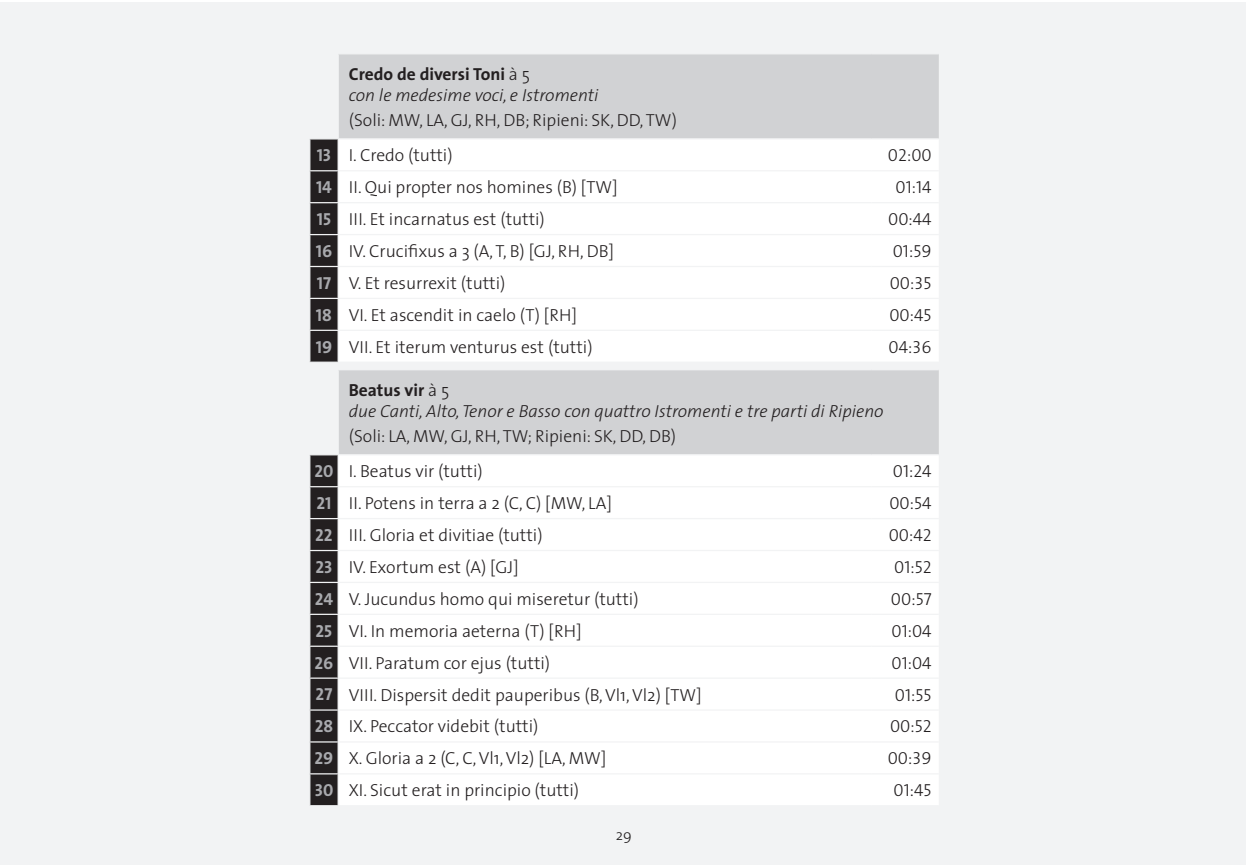
<style>
.page{position:relative;width:1248px;height:865px;background:#fff}
.page>*{position:absolute;margin:0;border:0;box-sizing:border-box;transform-origin:0 0}
.t1{font:300 17.5px/35.5px "The Sans";color:#231f20}
.t2{font:italic 300 17.5px/21.2px "The Sans";color:#231f20}
.t3{font:17.5px "The Sans Light Caps";color:#231f20}
.t4{font:300 15px "The Sans";color:#231f20}
.s1{font-weight:700;font-style:normal}
.s2{font-style:normal}
.s3{font-family:"The Sans Bold Caps";font-weight:400;color:#a8a9ad}
</style>
<div class="page">
<div style="left:0;top:2px;width:1245px;height:863px;background:#f2f3f4"></div>
<div style="left:339px;top:54px;width:599px;height:84px;background:#d1d2d4"></div>
<svg style="left:339px;top:140px;width:599px;height:665px;fill:#fff"></svg>
<hr style="left:338px;top:170px;width:533px;height:1px;background:#f2f3f4">
<hr style="left:871px;top:170px;width:67px;height:1px;background:#f2f3f4">
<hr style="left:338px;top:202px;width:533px;height:1px;background:#f2f3f4">
<hr style="left:871px;top:202px;width:67px;height:1px;background:#f2f3f4">
<hr style="left:338px;top:234px;width:533px;height:1px;background:#f2f3f4">
<hr style="left:871px;top:234px;width:67px;height:1px;background:#f2f3f4">
<hr style="left:338px;top:266px;width:533px;height:1px;background:#f2f3f4">
<hr style="left:871px;top:266px;width:67px;height:1px;background:#f2f3f4">
<hr style="left:338px;top:298px;width:533px;height:1px;background:#f2f3f4">
<hr style="left:871px;top:298px;width:67px;height:1px;background:#f2f3f4">
<hr style="left:338px;top:330px;width:533px;height:1px;background:#f2f3f4">
<hr style="left:871px;top:330px;width:67px;height:1px;background:#f2f3f4">
<hr style="left:338px;top:361px;width:533px;height:2px;background:#f2f3f4">
<hr style="left:871px;top:361px;width:67px;height:2px;background:#f2f3f4">
<hr style="left:338px;top:369px;width:533px;height:1px;background:#f2f3f4">
<hr style="left:871px;top:369px;width:67px;height:1px;background:#f2f3f4">
<hr style="left:338px;top:454px;width:533px;height:1px;background:#f2f3f4">
<hr style="left:871px;top:454px;width:67px;height:1px;background:#f2f3f4">
<hr style="left:338px;top:486px;width:533px;height:1px;background:#f2f3f4">
<hr style="left:871px;top:486px;width:67px;height:1px;background:#f2f3f4">
<hr style="left:338px;top:518px;width:533px;height:1px;background:#f2f3f4">
<hr style="left:871px;top:518px;width:67px;height:1px;background:#f2f3f4">
<hr style="left:338px;top:550px;width:533px;height:1px;background:#f2f3f4">
<hr style="left:871px;top:550px;width:67px;height:1px;background:#f2f3f4">
<hr style="left:338px;top:582px;width:533px;height:1px;background:#f2f3f4">
<hr style="left:871px;top:582px;width:67px;height:1px;background:#f2f3f4">
<hr style="left:338px;top:613px;width:533px;height:2px;background:#f2f3f4">
<hr style="left:871px;top:613px;width:67px;height:2px;background:#f2f3f4">
<hr style="left:338px;top:645px;width:533px;height:2px;background:#f2f3f4">
<hr style="left:871px;top:645px;width:67px;height:2px;background:#f2f3f4">
<hr style="left:338px;top:677px;width:533px;height:1px;background:#f2f3f4">
<hr style="left:871px;top:677px;width:67px;height:1px;background:#f2f3f4">
<hr style="left:338px;top:709px;width:533px;height:1px;background:#f2f3f4">
<hr style="left:871px;top:709px;width:67px;height:1px;background:#f2f3f4">
<hr style="left:338px;top:741px;width:533px;height:1px;background:#f2f3f4">
<hr style="left:871px;top:741px;width:67px;height:1px;background:#f2f3f4">
<hr style="left:338px;top:773px;width:533px;height:1px;background:#f2f3f4">
<hr style="left:871px;top:773px;width:67px;height:1px;background:#f2f3f4">
<svg style="left:309px;top:139px;width:29px;height:667px"></svg>
<p class="t2" style="left:349px;top:63px;width:251px"><span class="s1">Credo de diversi Toni</span> <span class="s2">à 5<br></span>con le medesime voci, e Istromenti</p>
<p class="t1" style="left:317px;top:102px;width:362px;text-indent:32px">(Soli: MW, LA, GJ, RH, DB; Ripieni: SK, DD, TW)<br><span class="s3">13</span> I. Credo (tutti)</p>
<p class="t3" style="left:887px;top:141px;width:45px">02:00</p>
<p class="t1" style="left:316px;top:169px;width:303px"><span class="s3">14</span> II. Qui propter nos homines (B) [TW]</p>
<p class="t3" style="left:895px;top:173px;width:38px">01:14</p>
<p class="t1" style="left:317px;top:201px;width:229px"><span class="s3">15</span> III. Et incarnatus est (tutti)</p>
<p class="t3" style="left:888px;top:205px;width:45px">00:44</p>
<p class="t1" style="left:316px;top:233px;width:300px"><span class="s3">16</span> IV. Crucifixus a 3 (A, T, B) [GJ, RH, DB]</p>
<p class="t3" style="left:892px;top:236px;width:40px">01:59</p>
<p class="t1" style="left:317px;top:265px;width:190px"><span class="s3">17</span> V. Et resurrexit (tutti)</p>
<p class="t3" style="left:889px;top:268px;width:43px">00:35</p>
<p class="t1" style="left:316px;top:296px;width:263px"><span class="s3">18</span> VI. Et ascendit in caelo (T) [RH]</p>
<p class="t3" style="left:889px;top:300px;width:44px">00:45</p>
<p class="t1" style="left:316px;top:328px;width:278px"><span class="s3">19</span> VII. Et iterum venturus est (tutti)</p>
<p class="t3" style="left:888px;top:332px;width:45px">04:36</p>
<p class="t2" style="left:349px;top:378px;width:536px"><span class="s1">Beatus vir</span> <span class="s2">à 5<br></span>due Canti, Alto, Tenor e Basso con quattro Istromenti e tre parti di Ripieno</p>
<p class="t1" style="left:314px;top:417px;width:363px;text-indent:34px">(Soli: LA, MW, GJ, RH, TW; Ripieni: SK, DD, DB)<br><span class="s3">20</span> I. Beatus vir (tutti)</p>
<p class="t3" style="left:892px;top:457px;width:40px">01:24</p>
<p class="t1" style="left:316px;top:485px;width:297px"><span class="s3">21</span> II. Potens in terra a 2 (C, C) [MW, LA]</p>
<p class="t3" style="left:889px;top:488px;width:44px">00:54</p>
<p class="t1" style="left:315px;top:516px;width:229px"><span class="s3">22</span> III. Gloria et divitiae (tutti)</p>
<p class="t3" style="left:888px;top:520px;width:44px">00:42</p>
<p class="t1" style="left:315px;top:548px;width:205px"><span class="s3">23</span> IV. Exortum est (A) [GJ]</p>
<p class="t3" style="left:894px;top:552px;width:39px">01:52</p>
<p class="t1" style="left:315px;top:580px;width:325px"><span class="s3">24</span> V. Jucundus homo qui miseretur (tutti)</p>
<p class="t3" style="left:890px;top:584px;width:42px">00:57</p>
<p class="t1" style="left:315px;top:612px;width:268px"><span class="s3">25</span> VI. In memoria aeterna (T) [RH]</p>
<p class="t3" style="left:891px;top:616px;width:42px">01:04</p>
<p class="t1" style="left:314px;top:644px;width:237px"><span class="s3">26</span> VII. Paratum cor ejus (tutti)</p>
<p class="t3" style="left:891px;top:648px;width:42px">01:04</p>
<p class="t1" style="left:315px;top:676px;width:387px"><span class="s3">27</span> VIII. Dispersit dedit pauperibus (B, Vl1, Vl2) [TW]</p>
<p class="t3" style="left:894px;top:680px;width:38px">01:55</p>
<p class="t1" style="left:315px;top:708px;width:225px"><span class="s3">28</span> IX. Peccator videbit (tutti)</p>
<p class="t3" style="left:890px;top:712px;width:43px">00:52</p>
<p class="t1" style="left:314px;top:740px;width:293px"><span class="s3">29</span> X. Gloria a 2 (C, C, Vl1, Vl2) [LA, MW]</p>
<p class="t3" style="left:887px;top:744px;width:46px">00:39</p>
<p class="t1" style="left:314px;top:772px;width:266px"><span class="s3">30</span> XI. Sicut erat in principio (tutti)</p>
<p class="t3" style="left:893px;top:775px;width:40px">01:45</p>
<p class="t4" style="left:616px;top:822px;width:17px">29</p>
</div>
